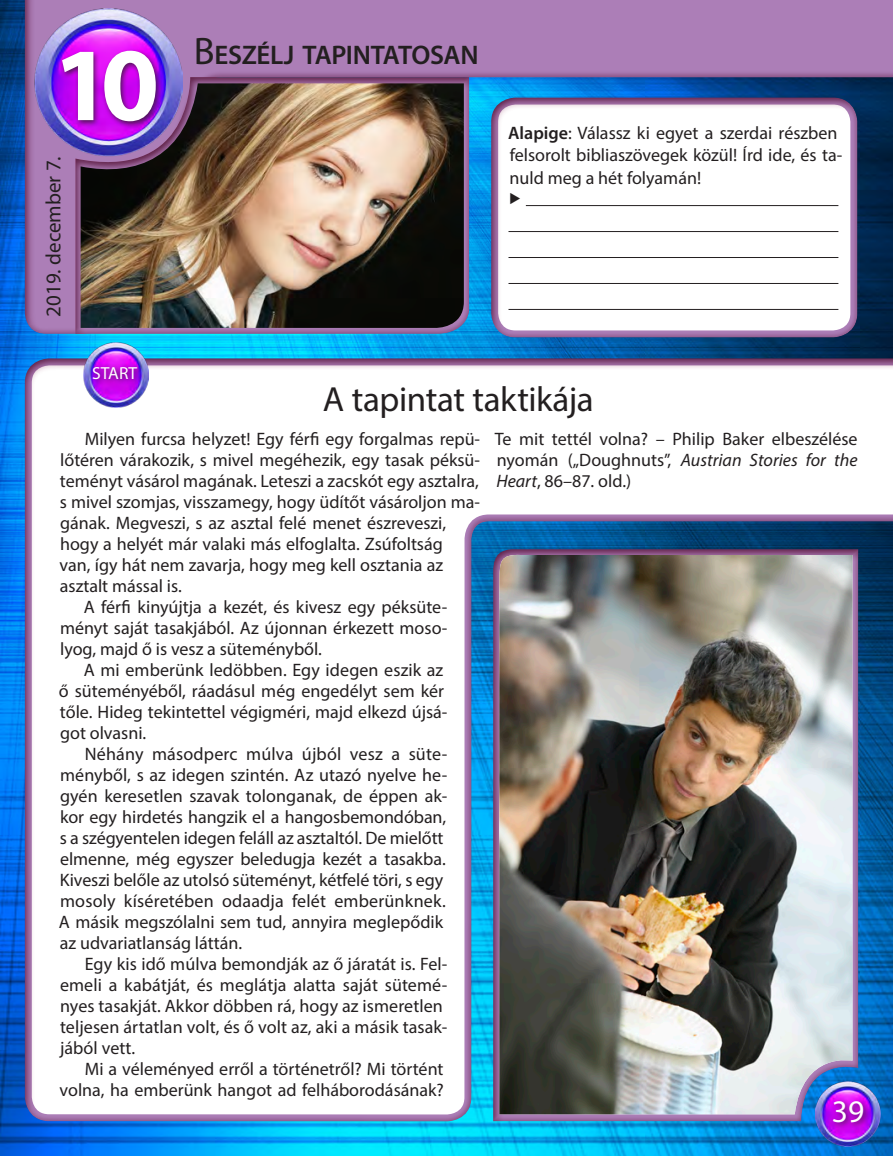
<style>
.page{position:relative;width:893px;height:1156px;background:#fff}
.page>*{position:absolute;margin:0;border:0;box-sizing:border-box;transform-origin:0 0}
.t1{font:700 105px "Myriad Pro";color:#fff}
.tortenet_cim{font:35px "Myriad Pro";letter-spacing:-.015em;color:#231f20}
.t2{font:31.5px "Myriad Pro";color:#fff}
.lecke_cim{font:600 26.95px "Myriad Pro";letter-spacing:-.015em;color:#231f20}
.datum{font:21px "Myriad Pro";color:#231f20}
.tortenet{font:18.03px/21px "Myriad Pro";color:#231f20}
.t3{font:17.5px "Myriad Pro";color:#fff}
.s1{font-weight:400;font-size:38.5px}
.s2{font-weight:600}
.s3{font-style:italic}
</style>
<div class="page">
<img style="left:0;top:0;width:893px;height:1156px">
<div style="left:22px;top:357px;width:871px;height:765px;background:#892a54;opacity:.75"></div>
<div style="left:490px;top:547px;width:369px;height:576px;background:#892a54;opacity:.75"></div>
<img style="left:499px;top:555px;width:353px;height:559px">
<div style="left:23px;top:0;width:870px;height:336px;background:#892a54;opacity:.75"></div>
<img style="left:35px;top:8px;width:147px;height:148px">
<div style="left:59px;top:48px;width:104px;height:80px;background:#231f20;opacity:.75"></div>
<div style="left:73px;top:71px;width:397px;height:264px;background:#892a54;opacity:.75"></div>
<img style="left:84px;top:343px;width:64px;height:65px">
<img style="left:815px;top:1082px;width:65px;height:65px">
<div style="left:90px;top:363px;width:54px;height:22px;background:#231f20;opacity:.75"></div>
<img style="left:81px;top:83px;width:383px;height:245px">
<div style="left:830px;top:1098px;width:40px;height:31px;background:#231f20;opacity:.75"></div>
<div style="left:488px;top:96px;width:370px;height:242px;background:#892a54;opacity:.75"></div>
<hr style="left:526px;top:205px;width:312px;height:1px;background:#231f20">
<hr style="left:508px;top:231px;width:330px;height:1px;background:#231f20">
<hr style="left:508px;top:257px;width:330px;height:1px;background:#231f20">
<hr style="left:508px;top:283px;width:330px;height:1px;background:#231f20">
<hr style="left:508px;top:309px;width:330px;height:1px;background:#231f20">
<svg style="left:510px;top:193px;width:10px;height:11px"></svg>
<p class="t1" style="left:53px;top:16px;width:108px">10</p>
<p class="datum" style="left:40px;top:317px;width:162px;rotate:-90deg">2019. december 7.</p>
<p class="t3" style="left:92px;top:362px;width:46px">START</p>
<p class="lecke_cim" style="left:194px;top:37px;width:286px"><span class="s1">B</span>ESZÉLJ TAPINTATOSAN</p>
<p class="tortenet" style="left:508px;top:121px;width:336px;line-height:22.8px"><span class="s2">Alapige</span>: Válassz ki egyet a szerdai részben felsorolt bibliaszövegek közül! Írd ide, és ta&shy;nuld meg a hét folyamán!</p>
<p class="tortenet_cim" style="left:323px;top:377px;width:272px">A tapintat taktikája</p>
<p class="tortenet" style="left:60px;top:428px;width:422px;text-indent:25px">Milyen furcsa helyzet! Egy férfi egy forgalmas repü&shy;lőtéren várakozik, s mivel megéhezik, egy tasak péksü&shy;teményt vásárol magának. Leteszi a zacskót egy asztalra, s mivel szomjas, visszamegy, hogy üdítőt vásároljon ma&shy;gának. Megveszi, s az asztal felé menet észreveszi, hogy a helyét már valaki más elfoglalta. Zsúfoltság<br>van, így hát nem zavarja, hogy meg kell osztania az asztalt mással is.</p>
<p class="tortenet" style="left:60px;top:596px;width:389px;text-align:justify;text-indent:24px">A férfi kinyújtja a kezét, és kivesz egy péksüte&shy;ményt saját tasakjából. Az újonnan érkezett moso&shy;lyog, majd ő is vesz a süteményből.</p>
<p class="tortenet" style="left:59px;top:659px;width:390px;text-indent:25px">A mi emberünk ledöbben. Egy idegen eszik az ő süteményéből, ráadásul még engedélyt sem kér tőle. Hideg tekintettel végigméri, majd elkezd újsá&shy;got olvasni.</p>
<p class="tortenet" style="left:59px;top:743px;width:390px;text-indent:26px">Néhány másodperc múlva újból vesz a süte&shy;ményből, s az idegen szintén. Az utazó nyelve he&shy;gyén keresetlen szavak tolonganak, de éppen ak&shy;kor egy hirdetés hangzik el a hangosbemondóban, s a szégyentelen idegen feláll az asztaltól. De mielőtt elmenne, még egyszer beledugja kezét a tasakba.<br>Kiveszi belőle az utolsó süteményt, kétfelé töri, s egy mosoly kíséretében odaadja felét emberünknek.<br>A másik megszólalni sem tud, annyira meglepődik az udvariatlanság láttán.</p>
<p class="tortenet" style="left:60px;top:953px;width:389px;text-indent:25px">Egy kis idő múlva bemondják az ő járatát is. Fel&shy;emeli a kabátját, és meglátja alatta saját sütemé&shy;nyes tasakját. Akkor döbben rá, hogy az ismeretlen teljesen ártatlan volt, és ő volt az, aki a másik tasak&shy;jából vett.</p>
<p class="tortenet" style="left:60px;top:1058px;width:386px;text-align:right">Mi a véleményed erről a történetről? Mi történt volna, ha emberünk hangot ad felháborodásának?</p>
<p class="tortenet" style="left:495px;top:428px;width:364px;text-align:justify">Te mit tettél volna? – Philip Baker elbeszélése nyomán („Doughnuts”, <span class="s3">Austrian Stories for the Heart</span>, 86–87. old.)</p>
<p class="t2" style="left:832px;top:1092px;width:34px">39</p>
</div>
